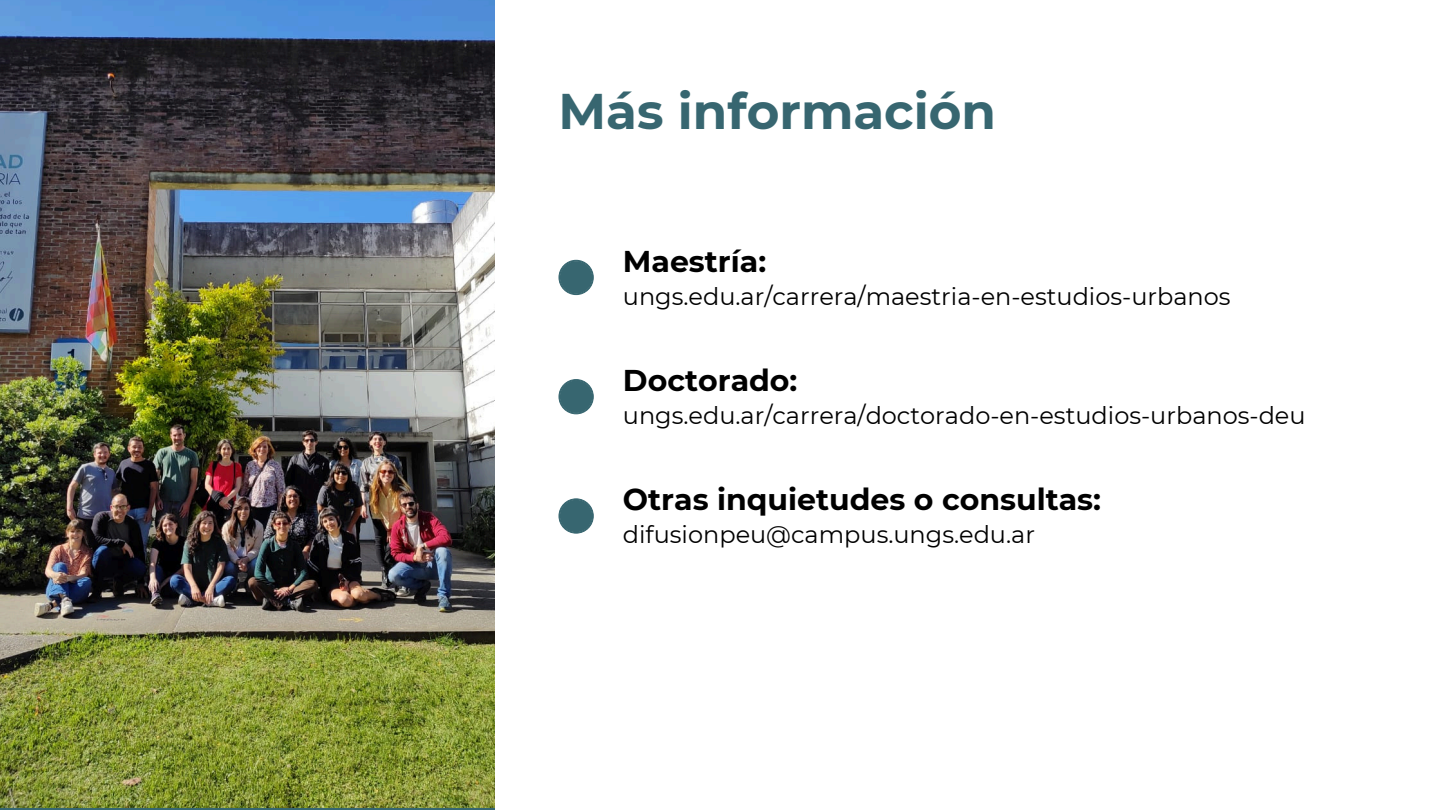
<style>
.page{position:relative;width:1440px;height:810px;background:#fff}
.page>*{position:absolute;margin:0;border:0;box-sizing:border-box;transform-origin:0 0}
.t1{font:700 50px "Montserrat";color:#376670}
.t2{font:700 30px "Montserrat";color:#000}
.t3{font:24px "Montserrat";color:#000}
</style>
<div class="page">
<svg style="left:558px;top:260px;width:36px;height:35px"></svg>
<svg style="left:558px;top:379px;width:36px;height:35px"></svg>
<svg style="left:558px;top:498px;width:36px;height:36px"></svg>
<img style="left:0;top:0;width:494px;height:808px">
<p class="t1" style="left:558px;top:80px;width:439px">Más información</p>
<p class="t2" style="left:623px;top:243px;width:145px">Maestría:</p>
<p class="t3" style="left:623px;top:281px;width:609px">ungs.edu.ar/carrera/maestria-en-estudios-urbanos</p>
<h1 class="t2" style="left:623px;top:362px;width:176px">Doctorado:</h1>
<p class="t3" style="left:623px;top:401px;width:684px">ungs.edu.ar/carrera/doctorado-en-estudios-urbanos-deu</p>
<h1 class="t2" style="left:623px;top:481px;width:480px">Otras inquietudes o consultas:</h1>
<p class="t3" style="left:623px;top:520px;width:414px">difusionpeu@campus.ungs.edu.ar</p>
</div>
